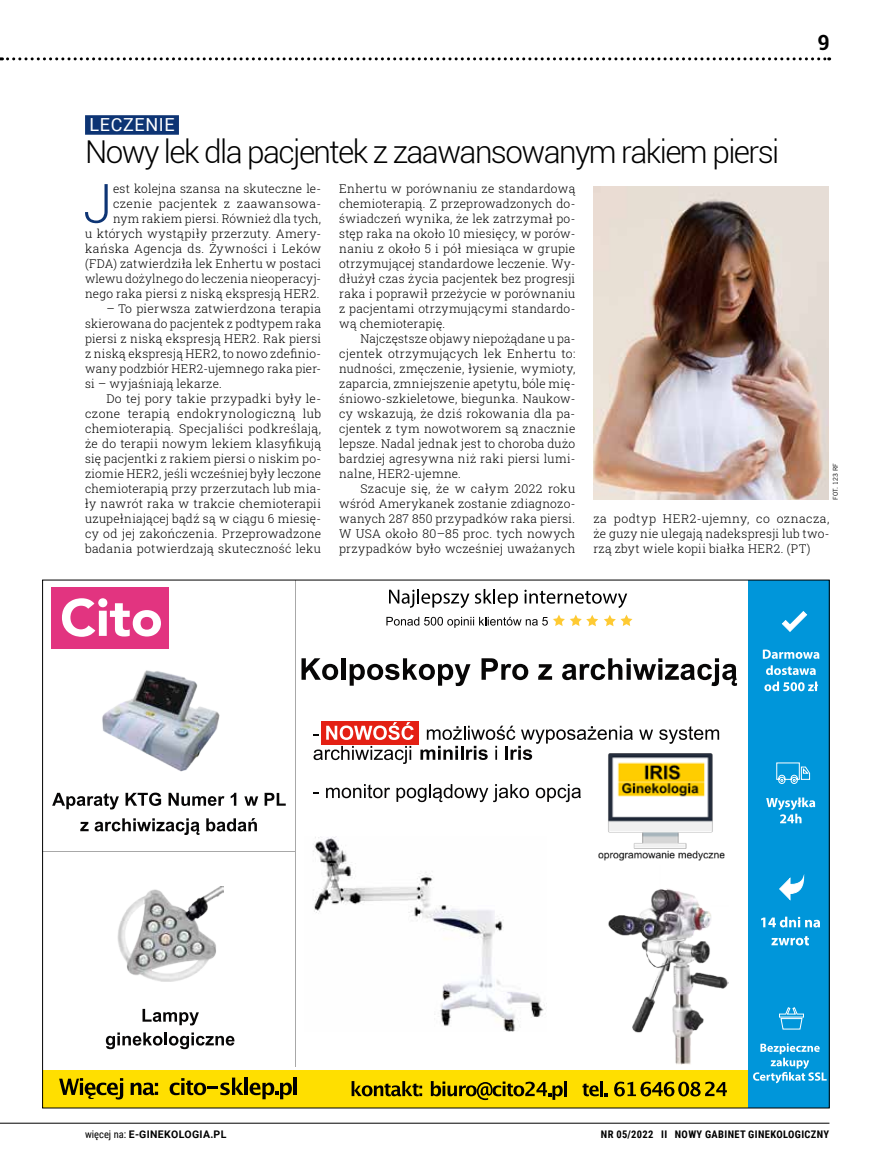
<style>
.page{position:relative;width:872px;height:1170px;background:#fff}
.page>*{position:absolute;margin:0;border:0;box-sizing:border-box;transform-origin:0 0}
.t1{font:300 54.15px "Roboto";color:#0d3474}
.t2{font:300 31.5px "Roboto";letter-spacing:-.05em;color:#000}
.t3{font:700 21px "Roboto Slab";color:#000}
.t4{font:18px "Roboto";letter-spacing:.035em;color:#fff}
.t5{font:300 12px/15px "Roboto Slab";letter-spacing:.02em;color:#000;text-align:justify}
.t6{font:700 10.5px "Roboto Condensed";letter-spacing:.035em;color:#000}
.t7{font:700 10.5px "Roboto";letter-spacing:.035em;color:#000}
.t8{font:6px "News Goth PL";letter-spacing:-.005em;color:#000}
.s1{font-family:"Roboto Condensed";font-weight:400}
</style>
<div class="page">
<img style="left:593px;top:186px;width:235px;height:314px">
<div style="left:85px;top:115px;width:94px;height:20px;background:#0d3474"></div>
<div style="left:321px;top:721px;width:98px;height:23px;background:#e42014"></div>
<hr style="left:43px;top:851px;width:252px;height:1px;background:#a8a8a8">
<hr style="left:295px;top:580px;width:1px;height:486px;background:#a8a8a8">
<svg style="left:301px;top:658px;width:37px;height:22px"></svg>
<hr style="left:341px;top:658px;width:4px;height:21px;background:#070606">
<svg style="left:350px;top:658px;width:120px;height:28px"></svg>
<svg style="left:481px;top:658px;width:47px;height:22px"></svg>
<svg style="left:538px;top:664px;width:14px;height:15px"></svg>
<svg style="left:562px;top:658px;width:175px;height:28px"></svg>
<div style="left:43px;top:1070px;width:786px;height:37px;background:#ffdf00"></div>
<div style="left:749px;top:580px;width:80px;height:527px;background:#0096da"></div>
<div style="left:51px;top:587px;width:118px;height:61px;background:#e23480"></div>
<svg style="left:62px;top:598px;width:99px;height:38px"></svg>
<svg style="left:59px;top:1078px;width:64px;height:21px"></svg>
<svg style="left:131px;top:1082px;width:27px;height:13px"></svg>
<svg style="left:170px;top:1077px;width:122px;height:22px"></svg>
<hr style="left:293px;top:1077px;width:4px;height:17px;background:#000">
<svg style="left:351px;top:1081px;width:71px;height:15px"></svg>
<svg style="left:431px;top:1081px;width:132px;height:18px"></svg>
<hr style="left:564px;top:1080px;width:3px;height:15px;background:#000">
<svg style="left:582px;top:1083px;width:16px;height:13px"></svg>
<hr style="left:600px;top:1080px;width:3px;height:15px;background:#000">
<svg style="left:614px;top:1081px;width:113px;height:15px"></svg>
<svg style="left:763px;top:649px;width:56px;height:9px"></svg>
<svg style="left:766px;top:665px;width:49px;height:10px"></svg>
<svg style="left:764px;top:681px;width:54px;height:10px"></svg>
<svg style="left:766px;top:797px;width:49px;height:26px"></svg>
<svg style="left:52px;top:792px;width:67px;height:17px"></svg>
<svg style="left:126px;top:792px;width:35px;height:13px"></svg>
<svg style="left:168px;top:792px;width:56px;height:13px"></svg>
<svg style="left:231px;top:792px;width:5px;height:13px"></svg>
<svg style="left:244px;top:796px;width:14px;height:9px"></svg>
<svg style="left:264px;top:792px;width:22px;height:13px"></svg>
<svg style="left:80px;top:821px;width:9px;height:10px"></svg>
<svg style="left:95px;top:818px;width:105px;height:17px"></svg>
<svg style="left:206px;top:818px;width:51px;height:13px"></svg>
<svg style="left:142px;top:1008px;width:57px;height:17px"></svg>
<svg style="left:106px;top:1032px;width:128px;height:17px"></svg>
<svg style="left:389px;top:589px;width:80px;height:19px"></svg>
<svg style="left:475px;top:589px;width:43px;height:18px"></svg>
<svg style="left:524px;top:589px;width:103px;height:19px"></svg>
<svg style="left:761px;top:916px;width:59px;height:11px"></svg>
<svg style="left:771px;top:936px;width:38px;height:9px"></svg>
<svg style="left:753px;top:1043px;width:73px;height:40px"></svg>
<img style="left:102px;top:670px;width:118px;height:102px">
<img style="left:118px;top:886px;width:106px;height:94px">
<svg style="left:604px;top:614px;width:28px;height:12px"></svg>
<svg style="left:776px;top:762px;width:34px;height:21px"></svg>
<svg style="left:782px;top:611px;width:25px;height:20px"></svg>
<svg style="left:779px;top:874px;width:25px;height:26px"></svg>
<svg style="left:779px;top:1007px;width:25px;height:22px"></svg>
<svg style="left:639px;top:729px;width:14px;height:10px"></svg>
<svg style="left:659px;top:726px;width:60px;height:17px"></svg>
<svg style="left:313px;top:722px;width:101px;height:42px"></svg>
<svg style="left:326px;top:784px;width:64px;height:14px"></svg>
<svg style="left:396px;top:784px;width:133px;height:18px"></svg>
<svg style="left:536px;top:784px;width:42px;height:18px"></svg>
<img style="left:313px;top:836px;width:232px;height:195px">
<img style="left:578px;top:743px;width:147px;height:118px">
<img style="left:608px;top:889px;width:120px;height:174px">
<svg style="left:420px;top:725px;width:213px;height:35px"></svg>
<svg style="left:386px;top:614px;width:212px;height:13px"></svg>
<hr style="left:0;top:1122px;width:829px;height:1px;background:#000">
<svg style="left:0;top:57px;width:829px;height:3px"></svg>
<h3 class="t4" style="left:90px;top:112px;width:87px">LECZENIE</h3>
<h2 class="t2" style="left:85px;top:130px;width:696px">Nowy lek dla pacjentek z zaawansowanym rakiem piersi</h2>
<h3 class="t3" style="left:817px;top:28px;width:13px">9</h3>
<p class="t5" style="left:85px;top:180px;width:238px;text-align:right">est kolejna szansa na skuteczne le&shy;czenie pacjentek z zaawansowa&shy;nym rakiem piersi. Również dla tych,<br>u których wystąpiły przerzuty. Amery&shy;kańska Agencja ds. Żywności i Leków (FDA) zatwierdziła lek Enhertu w postaci wlewu dożylnego do leczenia nieoperacyj&shy;nego raka piersi z niską ekspresją HER2.</p>
<p class="t5" style="left:85px;top:300px;width:238px;text-indent:21px">– To pierwsza zatwierdzona terapia skierowana do pacjentek z podtypem raka piersi z niską ekspresją HER2. Rak piersi z niską ekspresją HER2, to nowo zdefinio&shy;wany podzbiór HER2-ujemnego raka pier&shy;si – wyjaśniają lekarze.</p>
<p class="t5" style="left:85px;top:390px;width:238px;text-indent:21px">Do tej pory takie przypadki były le&shy;czone terapią endokrynologiczną lub chemioterapią. Specjaliści podkreślają, że do terapii nowym lekiem klasyfikują się pacjentki z rakiem piersi o niskim po&shy;ziomie HER2, jeśli wcześniej były leczone chemioterapią przy przerzutach lub mia&shy;ły nawrót raka w trakcie chemioterapii uzupełniającej bądź są w ciągu 6 miesię&shy;cy od jej zakończenia. Przeprowadzone badania potwierdzają skuteczność leku</p>
<h1 class="t1" style="left:83px;top:166px;width:31px">J</h1>
<p class="t5" style="left:339px;top:180px;width:238px">Enhertu w porównaniu ze standardową chemioterapią. Z przeprowadzonych do&shy;świadczeń wynika, że lek zatrzymał po&shy;stęp raka na około 10 miesięcy, w porów&shy;naniu z około 5 i pół miesiąca w grupie otrzymującej standardowe leczenie. Wy&shy;dłużył czas życia pacjentek bez progresji raka i poprawił przeżycie w porównaniu z pacjentami otrzymującymi standardo&shy;wą chemioterapię.</p>
<p class="t5" style="left:339px;top:330px;width:238px;text-indent:21px">Najczęstsze objawy niepożądane u pa&shy;cjentek otrzymujących lek Enhertu to: nudności, zmęczenie, łysienie, wymioty, zaparcia, zmniejszenie apetytu, bóle mię&shy;śniowo-szkieletowe, biegunka. Naukow&shy;cy wskazują, że dziś rokowania dla pa&shy;cjentek z tym nowotworem są znacznie lepsze. Nadal jednak jest to choroba dużo bardziej agresywna niż raki piersi lumi&shy;nalne, HER2-ujemne.</p>
<p class="t5" style="left:339px;top:480px;width:238px;text-indent:21px">Szacuje się, że w całym 2022 roku wśród Amerykanek zostanie zdiagnozo&shy;wanych 287 850 przypadków raka piersi.<br>W USA około 80–85 proc. tych nowych przypadków było wcześniej uważanych</p>
<p class="t8" style="left:831px;top:500px;width:38px;rotate:-90deg">FOT. 123 RF</p>
<p class="t5" style="left:593px;top:510px;width:238px">za podtyp HER2-ujemny, co oznacza, że guzy nie ulegają nadekspresji lub two&shy;rzą zbyt wiele kopii białka HER2. (PT)</p>
<p class="t7" style="left:85px;top:1126px;width:143px"><span class="s1">więcej na:</span> E-GINEKOLOGIA.PL</p>
<p class="t6" style="left:601px;top:1126px;width:230px">NR 05/2022 II NOWY GABINET GINEKOLOGICZNY</p>
</div>
